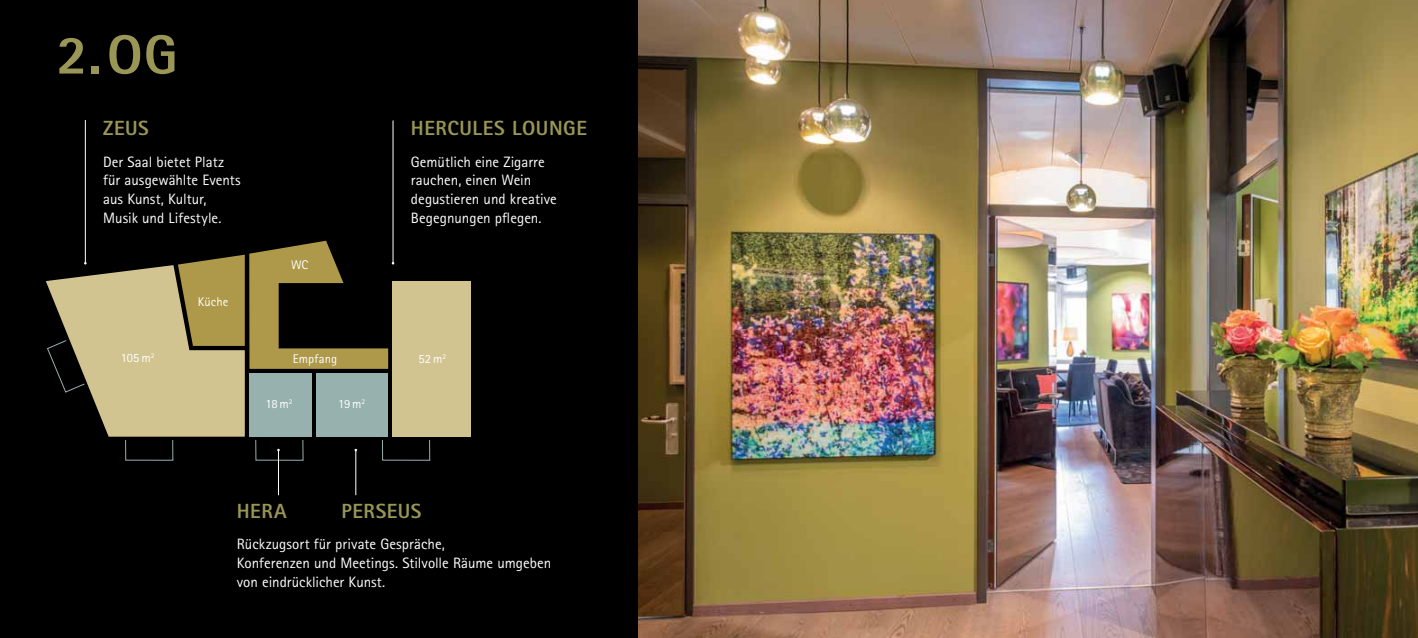
<style>
.page{position:relative;width:1418px;height:638px;background:#fff}
.page>*{position:absolute;margin:0;border:0;box-sizing:border-box;transform-origin:0 0}
.t1{font:800 55.25px "Rotis Sans Serif Std";color:#999656}
.t2{font:800 20.5px "Rotis Sans Serif Std";letter-spacing:.025em;color:#999656}
.t3{font:15px/18.8px "Rotis Sans Serif Std";color:#fff}
.t4{font:12.62px "Rotis Sans Serif Std";letter-spacing:.01em;color:#fff}
</style>
<div class="page">
<div style="left:0;top:0;width:648px;height:638px;background:#000"></div>
<img style="left:638px;top:0;width:779px;height:638px">
<div style="left:392px;top:281px;width:78px;height:155px;background:#d2c490"></div>
<div style="left:382px;top:440px;width:48px;height:20px;border:1px solid #96b1ae"></div>
<hr style="left:85px;top:120px;width:1px;height:143px;background:#fff">
<hr style="left:393px;top:120px;width:1px;height:143px;background:#fff">
<svg style="left:46px;top:241px;width:348px;height:196px"></svg>
<hr style="left:278px;top:450px;width:1px;height:45px;background:#fff">
<hr style="left:355px;top:450px;width:1px;height:45px;background:#fff">
<h1 class="t1" style="left:57px;top:22px;width:122px">2.OG</h1>
<h2 class="t2" style="left:103px;top:116px;width:47px">ZEUS</h2>
<p class="t3" style="left:103px;top:154px;width:139px">Der Saal bietet Platz für ausgewählte Events aus Kunst, Kultur,<br>Musik und Lifestyle.</p>
<p class="t4" style="left:121px;top:353px;width:35px">105 m<sup>2</sup></p>
<p class="t4" style="left:198px;top:297px;width:32px">Küche</p>
<p class="t4" style="left:291px;top:260px;width:19px">WC</p>
<p class="t4" style="left:293px;top:354px;width:46px">Empfang</p>
<p class="t4" style="left:265px;top:399px;width:29px">18 m<sup>2</sup></p>
<p class="t4" style="left:338px;top:399px;width:29px">19 m<sup>2</sup></p>
<h2 class="t2" style="left:411px;top:116px;width:178px">HERCULES LOUNGE</h2>
<p class="t3" style="left:411px;top:154px;width:147px">Gemütlich eine Zigarre rauchen, einen Wein degustieren und kreative<br>Begegnungen pflegen.</p>
<p class="t4" style="left:418px;top:354px;width:29px">52 m<sup>2</sup></p>
<h2 class="t2" style="left:237px;top:499px;width:51px">HERA</h2>
<h2 class="t2" style="left:341px;top:499px;width:82px">PERSEUS</h2>
<p class="t3" style="left:237px;top:536px;width:316px">Rückzugsort für private Gespräche,<br>Konferenzen und Meetings. Stilvolle Räume umgeben von eindrücklicher Kunst.</p>
</div>
